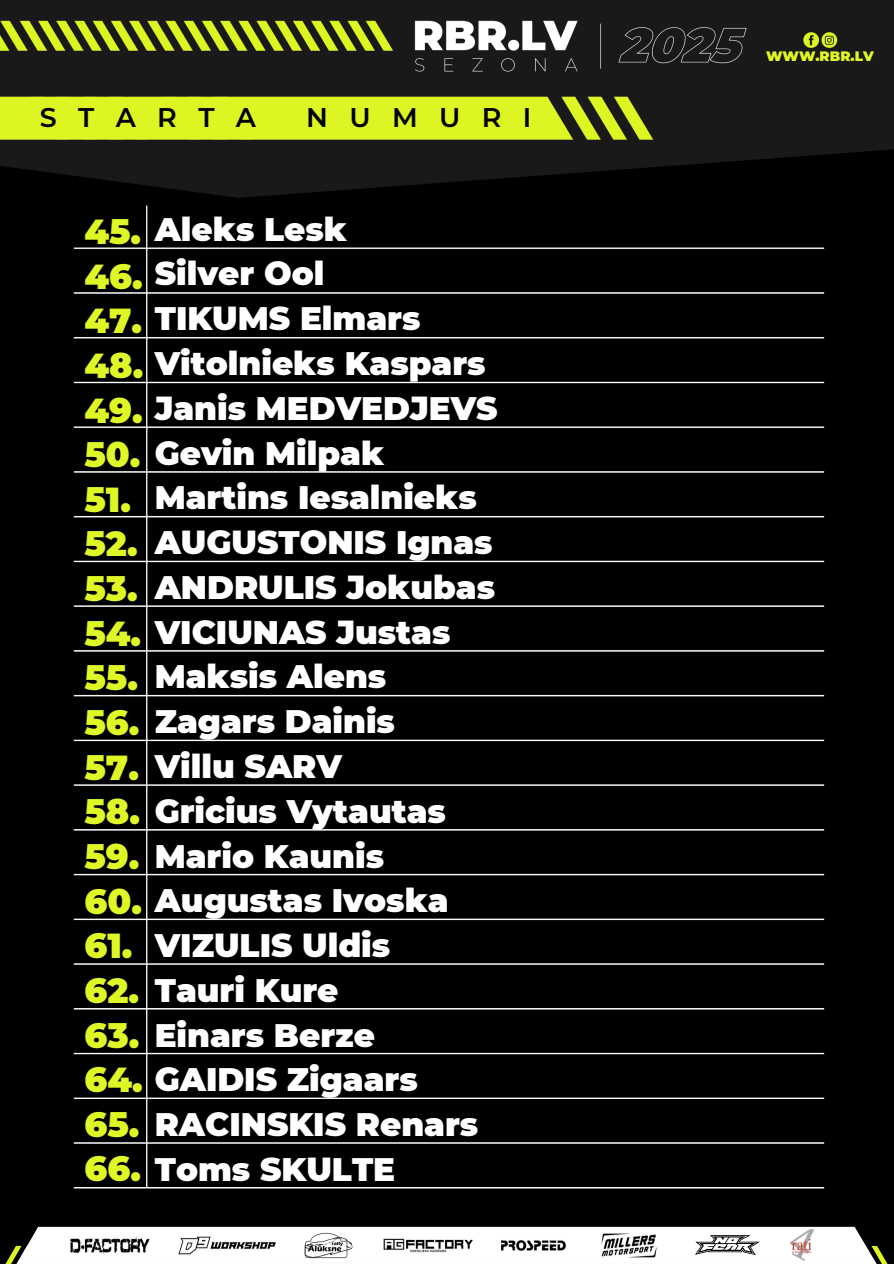
<style>
.page{position:relative;width:894px;height:1264px;background:#fff}
.page>*{position:absolute;margin:0;border:0;box-sizing:border-box;transform-origin:0 0}
.t1{font:900 34.65px/44.5px "Montserrat";color:#dff727;text-align:justify}
.t2{font:900 32.55px/44.7px "Montserrat";color:#fff}
.t3{font:600 27px "Montserrat";letter-spacing:.79em;color:#000}
.t4{font:900 13.65px "Montserrat";color:#dff727}
.s1{font-size:34.65px;color:#dff727}
</style>
<div class="page">
<div style="left:0;top:0;width:893px;height:1263px;background:#000"></div>
<img style="left:0;top:0;width:893px;height:198px">
<img style="left:6px;top:1226px;width:881px;height:37px">
<img style="left:790px;top:1229px;width:23px;height:31px">
<img style="left:297px;top:1226px;width:62px;height:37px">
<img style="left:73px;top:205px;width:752px;height:984px">
<svg style="left:694px;top:1235px;width:65px;height:19px"></svg>
<p class="t3" style="left:40px;top:100px;width:218px">STARTA</p>
<p class="t3" style="left:306px;top:100px;width:227px">NUMURI</p>
<p class="t2" style="left:155px;top:206px;width:332px">Aleks Lesk<br>Silver Ool<br>TIKUMS Elmars<br>Vitolnieks Kaspars</p>
<h2 class="t1" style="left:84px;top:209px;width:60px">45.<br>46.<br>47.<br>48.</h2>
<h2 class="t2" style="left:84px;top:385px;width:414px"><span class="s1">49.</span> Janis MEDVEDJEVS</h2>
<h2 class="t1" style="left:84px;top:432px;width:57px;text-align:left">50.<br>51.<br>52.<br>53.</h2>
<h2 class="t2" style="left:84px;top:609px;width:367px"><span class="s1">54.</span> VICIUNAS Justas</h2>
<h2 class="t1" style="left:84px;top:655px;width:56px">55.<br>56.<br>57.</h2>
<h2 class="t2" style="left:84px;top:788px;width:363px"><span class="s1">58.</span> Gricius Vytautas</h2>
<h2 class="t2" style="left:84px;top:833px;width:301px"><span class="s1">59.</span> Mario Kaunis</h2>
<h2 class="t2" style="left:84px;top:878px;width:365px"><span class="s1">60.</span> Augustas Ivoska</h2>
<h2 class="t1" style="left:84px;top:923px;width:56px">61.<br>62.</h2>
<h2 class="t2" style="left:84px;top:1012px;width:292px"><span class="s1">63.</span> Einars Berze</h2>
<h2 class="t2" style="left:84px;top:1057px;width:335px"><span class="s1">64.</span> GAIDIS Zigaars</h2>
<h2 class="t2" style="left:84px;top:1102px;width:395px"><span class="s1">65.</span> RACINSKIS Renars</h2>
<h2 class="t2" style="left:84px;top:1146px;width:312px"><span class="s1">66.</span> Toms SKULTE</h2>
<p class="t2" style="left:155px;top:430px;width:342px">Gevin Milpak<br>Martins Iesalnieks<br>AUGUSTONIS Ignas<br>ANDRULIS Jokubas</p>
<p class="t2" style="left:155px;top:654px;width:242px">Maksis Alens<br>Zagars Dainis<br>Villu SARV</p>
<p class="t2" style="left:155px;top:923px;width:237px">VIZULIS Uldis<br>Tauri Kure</p>
<p class="t4" style="left:765px;top:47px;width:109px">WWW.RBR.LV</p>
</div>
